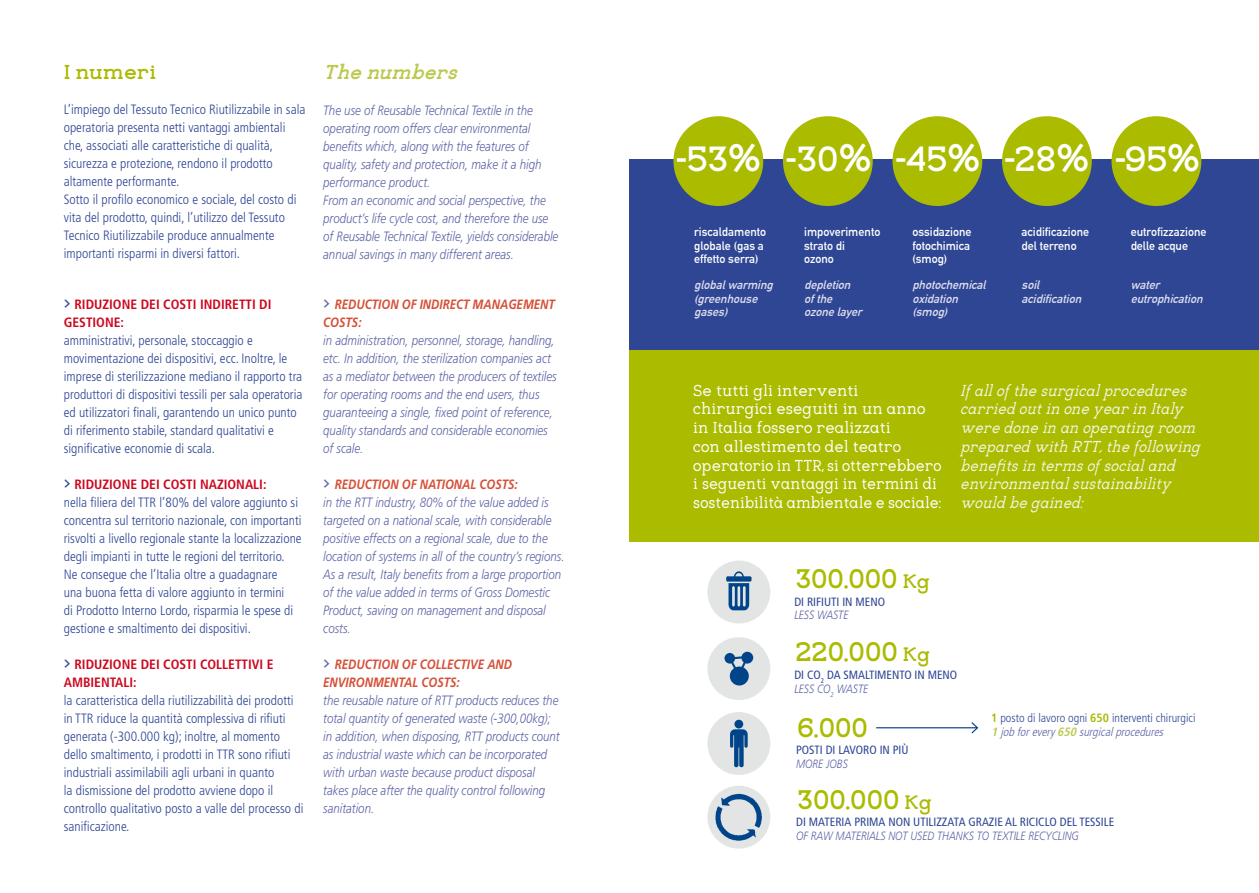
<style>
.page{position:relative;width:1259px;height:893px;background:#fff}
.page>*{position:absolute;margin:0;border:0;box-sizing:border-box;transform-origin:0 0}
.t1{font:700 36.45px "Eligible";letter-spacing:-.01em;color:#fff}
.t2{font:700 27.9px "Eligible";color:#ab0}
.t3{font:italic 700 21px "Eligible";color:#bcc84d;scale:1.05 1}
.t4{font:700 21px "Eligible";color:#ab0}
.t5{font:16.5px/18.8px "Eligible";color:#fff}
.t6{font:italic 16.5px/18.8px "Eligible";color:#f3f5e1;scale:1.05 1}
.t7{font:300 condensed 13.5px/18px "Frutiger";color:#2e4694}
.t8{font:italic 300 13.5px/18px "Frutiger";color:#5d63a6;scale:.85 1}
.t9{font:italic 700 13.5px/18px "Frutiger";color:#d65038;scale:.85 1}
.t10{font:700 condensed 13.5px/18px "Frutiger";color:#cd071e}
.t11{font:700 12px/13.5px "DIN Alternate";color:#fff}
.t12{font:condensed 12px/13.5px "Frutiger";color:#2e4694}
.t13{font:italic 700 12px/13.5px "DIN Alternate";color:#e1e0ef}
.t14{font:300 condensed 12px/13.5px "Frutiger";color:#2e4694}
.t15{font:italic 300 12px "Frutiger";color:#5d63a6;scale:.85 1}
.s1{font-family:"Eligible";font-weight:400;font-stretch:normal;font-size:18px;color:#2e4694}
.s2{font-family:"Eligible";font-weight:400;font-stretch:normal;font-size:18px}
.s3{font-weight:700;color:#cd071e}
.s4{font-family:"Eligible";font-weight:400;font-style:normal;font-size:18px;color:#5d63a6}
.s5{font-family:"Eligible";font-weight:400;font-style:normal;font-size:18px}
.s6{font-weight:700;color:#d65038}
.s7{font-size:20.25px}
.s8{font-weight:300;font-style:italic;font-stretch:normal;color:#5d63a6}
.s9{font-weight:700;color:#ab0}
.s10{font-weight:700;font-style:italic;color:#bcc84d}
.s11{font-style:italic;color:#5d63a6}
</style>
<div class="page">
<div style="left:629px;top:160px;width:630px;height:191px;background:#2e4694"></div>
<div style="left:673px;top:116px;width:90px;height:90px;background:#ab0;border-radius:50%"></div>
<div style="left:783px;top:116px;width:89px;height:90px;background:#ab0;border-radius:50%"></div>
<div style="left:892px;top:116px;width:90px;height:90px;background:#ab0;border-radius:50%"></div>
<div style="left:1002px;top:116px;width:89px;height:90px;background:#ab0;border-radius:50%"></div>
<div style="left:1111px;top:116px;width:90px;height:90px;background:#ab0;border-radius:50%"></div>
<div style="left:630px;top:351px;width:629px;height:191px;background:#ab0"></div>
<div style="left:707px;top:561px;width:63px;height:62px;background:#e3e4e4;border-radius:50%"></div>
<div style="left:707px;top:637px;width:63px;height:63px;background:#e3e4e4;border-radius:50%"></div>
<div style="left:707px;top:712px;width:63px;height:63px;background:#e3e4e4;border-radius:50%"></div>
<div style="left:707px;top:786px;width:63px;height:63px;background:#e3e4e4;border-radius:50%"></div>
<hr style="left:876px;top:727px;width:101px;height:1px;background:#003882">
<svg style="left:970px;top:722px;width:9px;height:12px"></svg>
<svg style="left:726px;top:571px;width:25px;height:39px"></svg>
<img style="left:713px;top:791px;width:49px;height:50px">
<div style="left:734px;top:720px;width:9px;height:8px;background:#004489;border-radius:50%"></div>
<svg style="left:730px;top:729px;width:17px;height:39px"></svg>
<svg style="left:724px;top:653px;width:11px;height:11px"></svg>
<div style="left:730px;top:666px;width:19px;height:19px;background:#004489;border-radius:50%"></div>
<div style="left:741px;top:652px;width:12px;height:12px;background:#004489;border-radius:50%"></div>
<svg style="left:727px;top:655px;width:23px;height:23px"></svg>
<h3 class="t4" style="left:64px;top:53px;width:94px">I numeri</h3>
<p class="t7" style="left:64px;top:101px;width:243px">L’impiego del Tessuto Tecnico Riutilizzabile in sala operatoria presenta netti vantaggi ambientali che, associati alle caratteristiche di qualità, sicurezza e protezione, rendono il prodotto altamente performante.<br>Sotto il profilo economico e sociale, del costo di vita del prodotto, quindi, l’utilizzo del Tessuto Tecnico Riutilizzabile produce annualmente importanti risparmi in diversi fattori.</p>
<p class="t10" style="left:64px;top:295px;width:209px"><span class="s1">&gt;</span> RIDUZIONE DEI COSTI INDIRETTI DI<br>GESTIONE:</p>
<p class="t7" style="left:64px;top:331px;width:240px">amministrativi, personale, stoccaggio e movimentazione dei dispositivi, ecc. Inoltre, le imprese di sterilizzazione mediano il rapporto tra produttori di dispositivi tessili per sala operatoria ed utilizzatori finali, garantendo un unico punto di riferimento stabile, standard qualitativi e significative economie di scala.</p>
<p class="t7" style="left:64px;top:475px;width:239px"><span class="s2">&gt;</span> <span class="s3">RIDUZIONE DEI COSTI NAZIONALI:<br></span>nella filiera del TTR l’80% del valore aggiunto si concentra sul territorio nazionale, con importanti risvolti a livello regionale stante la localizzazione degli impianti in tutte le regioni del territorio.<br>Ne consegue che l’Italia oltre a guadagnare<br>una buona fetta di valore aggiunto in termini<br>di Prodotto Interno Lordo, risparmia le spese di gestione e smaltimento dei dispositivi.</p>
<p class="t10" style="left:64px;top:655px;width:211px"><span class="s1">&gt;</span> RIDUZIONE DEI COSTI COLLETTIVI E<br>AMBIENTALI:</p>
<p class="t7" style="left:64px;top:691px;width:241px">la caratteristica della riutilizzabilità dei prodotti in TTR riduce la quantità complessiva di rifiuti generata (-300.000 kg); inoltre, al momento dello smaltimento, i prodotti in TTR sono rifiuti industriali assimilabili agli urbani in quanto<br>la dismissione del prodotto avviene dopo il controllo qualitativo posto a valle del processo di sanificazione.</p>
<h3 class="t3" style="left:323px;top:53px;width:129px">The numbers</h3>
<p class="t8" style="left:323px;top:101px;width:278px">The use of Reusable Technical Textile in the operating room offers clear environmental benefits which, along with the features of quality, safety and protection, make it a high performance product.<br>From an economic and social perspective, the product’s life cycle cost, and therefore the use of Reusable Technical Textile, yields considerable annual savings in many different areas.</p>
<p class="t9" style="left:323px;top:295px;width:274px"><span class="s4">&gt;</span> REDUCTION OF INDIRECT MANAGEMENT<br>COSTS:</p>
<p class="t8" style="left:323px;top:331px;width:276px">in administration, personnel, storage, handling, etc. In addition, the sterilization companies act as a mediator between the producers of textiles for operating rooms and the end users, thus guaranteeing a single, fixed point of reference, quality standards and considerable economies of scale.</p>
<p class="t8" style="left:323px;top:475px;width:285px"><span class="s5">&gt;</span> <span class="s6">REDUCTION OF NATIONAL COSTS:<br></span>in the RTT industry, 80% of the value added is targeted on a national scale, with considerable positive effects on a regional scale, due to the location of systems in all of the country’s regions.<br>As a result, Italy benefits from a large proportion of the value added in terms of Gross Domestic Product, saving on management and disposal costs.</p>
<p class="t9" style="left:323px;top:655px;width:224px"><span class="s4">&gt;</span> REDUCTION OF COLLECTIVE AND<br>ENVIRONMENTAL COSTS:</p>
<p class="t8" style="left:323px;top:691px;width:280px">the reusable nature of RTT products reduces the total quantity of generated waste (-300,00kg); in addition, when disposing, RTT products count as industrial waste which can be incorporated with urban waste because product disposal takes place after the quality control following sanitation.</p>
<h1 class="t1" style="left:676px;top:126px;width:87px">-53%</h1>
<h1 class="t1" style="left:785px;top:126px;width:88px">-30%</h1>
<h1 class="t1" style="left:895px;top:126px;width:87px">-45%</h1>
<h1 class="t1" style="left:1004px;top:126px;width:87px">-28%</h1>
<p class="t11" style="left:694px;top:224px;width:73px">riscaldamento globale (gas a effetto serra)</p>
<p class="t13" style="left:694px;top:278px;width:84px">globalwarming (greenhouse gases)</p>
<p class="t11" style="left:804px;top:224px;width:78px">impoverimento strato di<br>ozono</p>
<p class="t13" style="left:804px;top:278px;width:63px">depletion ofthe ozonelayer</p>
<p class="t11" style="left:912px;top:224px;width:61px">ossidazione fotochimica (smog)</p>
<p class="t13" style="left:912px;top:278px;width:79px">photochemical oxidation (smog)</p>
<p class="t11" style="left:1021px;top:224px;width:69px">acidificazione del terreno</p>
<p class="t13" style="left:1021px;top:278px;width:65px">soil acidification</p>
<h1 class="t1" style="left:1114px;top:126px;width:87px">-95%</h1>
<p class="t11" style="left:1130px;top:224px;width:77px">eutrofizzazione delle acque</p>
<p class="t13" style="left:1130px;top:278px;width:77px">water eutrophication</p>
<p class="t5" style="left:693px;top:380px;width:250px">Se tutti gli interventi chirurgici eseguiti in un anno in Italia fossero realizzati<br>con allestimento del teatro operatorio in TTR, si otterrebbero i seguenti vantaggi in termini di sostenibilità ambientale e sociale:</p>
<p class="t6" style="left:960px;top:380px;width:230px">If all of the surgical procedures carried out in one year in Italy were done in an operating room prepared with RTT, the following benefits in terms of social and environmental sustainability would be gained:</p>
<h2 class="t2" style="left:795px;top:553px;width:136px">300.000 <span class="s7">Kg</span></h2>
<p class="t12" style="left:794px;top:595px;width:92px">DI RIFIUTI IN MENO</p>
<p class="t15" style="left:794px;top:608px;width:65px">LESS WASTE</p>
<h2 class="t2" style="left:795px;top:627px;width:136px">220.000 <span class="s7">Kg</span></h2>
<p class="t12" style="left:794px;top:668px;width:164px">DI CO<sub>2</sub> DA SMALTIMENTO IN MENO<br><span class="s8">LESS CO</span><sub>2</sub> <span class="s8">WASTE</span></p>
<h2 class="t2" style="left:797px;top:702px;width:72px">6.000</h2>
<p class="t12" style="left:796px;top:743px;width:114px">POSTI DI LAVORO IN PIÙ</p>
<p class="t15" style="left:796px;top:757px;width:62px">MORE JOBS</p>
<h2 class="t2" style="left:797px;top:774px;width:136px">300.000 <span class="s7">Kg</span></h2>
<p class="t14" style="left:991px;top:711px;width:206px"><span class="s9">1</span> posto di lavoro ogni <span class="s9">650</span> interventi chirurgici<br><span class="s10">1</span> <span class="s11">jobforevery</span> <span class="s10">650</span> <span class="s11">surgicalprocedures</span></p>
<p class="t12" style="left:796px;top:816px;width:320px">DI MATERIA PRIMA NON UTILIZZATA GRAZIE AL RICICLO DEL TESSILE</p>
<p class="t15" style="left:796px;top:829px;width:334px">OF RAW MATERIALS NOT USED THANKS TO TEXTILE RECYCLING</p>
</div>
